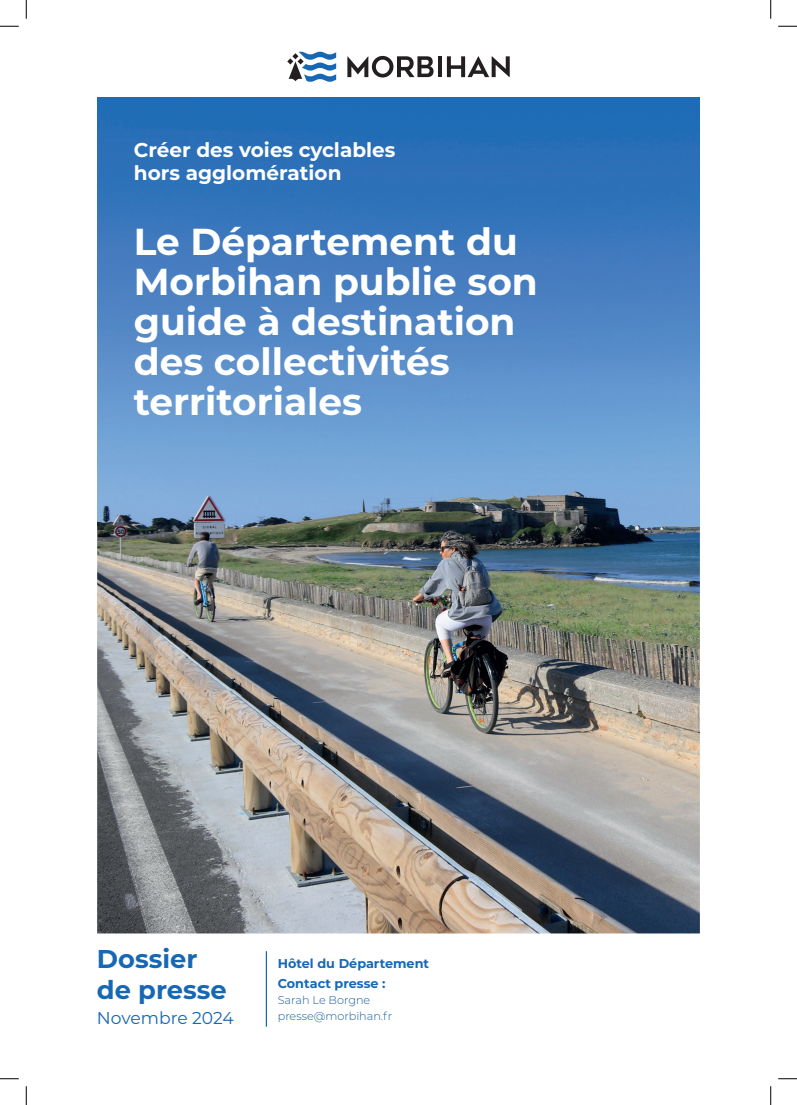
<style>
.page{position:relative;width:797px;height:1105px;background:#fff}
.page>*{position:absolute;margin:0;border:0;box-sizing:border-box;transform-origin:0 0}
.t1{font:700 37.5px/40px "Montserrat";color:#fff}
.t2{font:700 25.75px/30.9px "Montserrat";color:#1768b4}
.t3{font:700 20px/22.5px "Montserrat";color:#fff}
.t4{font:17.12px "Montserrat";letter-spacing:-.005em;color:#1768b4}
.t5{font:700 12.75px/20.5px "Montserrat";color:#1768b4}
.t6{font:300 11.25px/16px "Montserrat";color:#175d9e}
</style>
<div class="page">
<img style="left:97px;top:97px;width:603px;height:836px">
<svg style="left:347px;top:56px;width:86px;height:22px"></svg>
<hr style="left:438px;top:56px;width:4px;height:21px;background:#231f20">
<svg style="left:447px;top:56px;width:62px;height:21px"></svg>
<svg style="left:287px;top:51px;width:49px;height:31px"></svg>
<hr style="left:266px;top:951px;width:1px;height:76px;background:#1768b4">
<img style="left:97px;top:97px;width:602px;height:427px">
<svg style="left:0;top:25px;width:19px;height:2px"></svg>
<svg style="left:778px;top:25px;width:19px;height:2px"></svg>
<svg style="left:0;top:1078px;width:19px;height:1px"></svg>
<svg style="left:778px;top:1078px;width:19px;height:1px"></svg>
<svg style="left:25px;top:0;width:2px;height:19px"></svg>
<svg style="left:25px;top:1086px;width:2px;height:19px"></svg>
<svg style="left:770px;top:0;width:1px;height:19px"></svg>
<svg style="left:770px;top:1086px;width:1px;height:19px"></svg>
<p class="t3" style="left:134px;top:138px;width:263px">Créer des voies cyclables hors agglomération</p>
<p class="t1" style="left:134px;top:220px;width:405px">Le Département du<br>Morbihan publie son guide à destination des collectivités territoriales</p>
<p class="t2" style="left:97px;top:942px;width:131px">Dossier de presse</p>
<p class="t4" style="left:97px;top:1007px;width:138px">Novembre 2024</p>
<p class="t5" style="left:278px;top:952px;width:153px">Hôtel du Département<br>Contact presse :</p>
<p class="t6" style="left:278px;top:992px;width:116px">Sarah Le Borgne presse@morbihan.fr</p>
</div>
